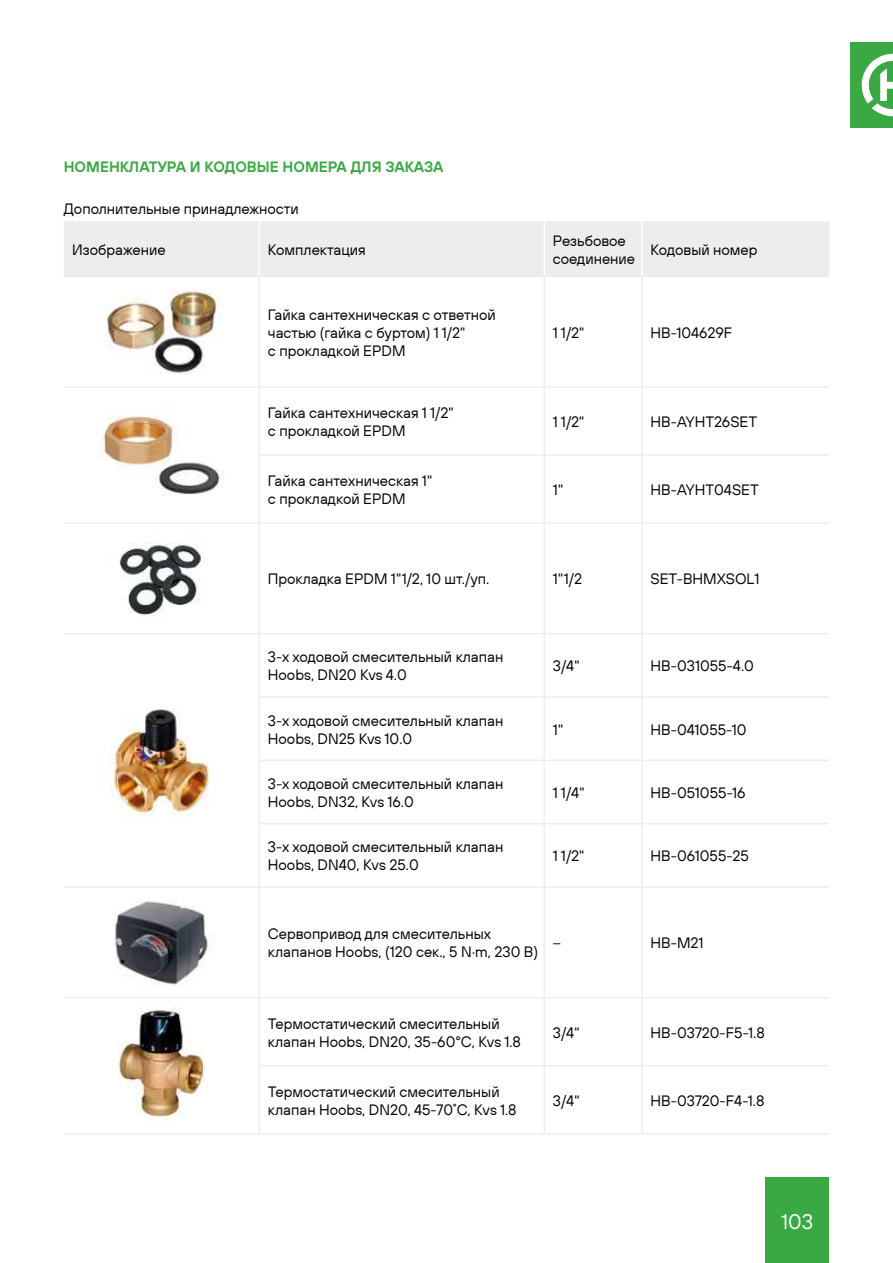
<style>
.page{position:relative;width:893px;height:1263px;background:#fff}
.page>*{position:absolute;margin:0;border:0;box-sizing:border-box;transform-origin:0 0}
.t1{font:21px "TT Hoves Pro";color:#fff}
.t2{font:15px/18px "TT Hoves Pro";color:#000}
.t3{font:600 15px "TT Hoves";color:#3aa943}
</style>
<div class="page">
<div style="left:765px;top:1178px;width:64px;height:85px;background:#3aa943"></div>
<div style="left:850px;top:43px;width:43px;height:85px;background:#3aa943"></div>
<svg style="left:861px;top:53px;width:32px;height:64px"></svg>
<div style="left:64px;top:221px;width:765px;height:55px;background:#ededed"></div>
<hr style="left:259px;top:221px;width:1px;height:55px;background:#fff">
<hr style="left:544px;top:221px;width:1px;height:55px;background:#fff">
<hr style="left:641px;top:221px;width:2px;height:55px;background:#fff">
<hr style="left:64px;top:276px;width:195px;height:1px;background:#ededed">
<hr style="left:64px;top:386px;width:195px;height:2px;background:#ededed">
<hr style="left:64px;top:522px;width:195px;height:2px;background:#ededed">
<hr style="left:64px;top:633px;width:195px;height:1px;background:#ededed">
<hr style="left:64px;top:886px;width:195px;height:2px;background:#ededed">
<hr style="left:64px;top:997px;width:195px;height:1px;background:#ededed">
<hr style="left:64px;top:1133px;width:195px;height:1px;background:#ededed">
<hr style="left:259px;top:276px;width:285px;height:1px;background:#ededed">
<hr style="left:259px;top:277px;width:1px;height:109px;background:#ededed">
<hr style="left:544px;top:276px;width:98px;height:1px;background:#ededed">
<hr style="left:544px;top:277px;width:1px;height:109px;background:#ededed">
<hr style="left:642px;top:276px;width:187px;height:1px;background:#ededed">
<hr style="left:641px;top:277px;width:2px;height:109px;background:#ededed">
<hr style="left:259px;top:386px;width:285px;height:2px;background:#ededed">
<hr style="left:259px;top:388px;width:1px;height:66px;background:#ededed">
<hr style="left:544px;top:386px;width:98px;height:2px;background:#ededed">
<hr style="left:544px;top:388px;width:1px;height:66px;background:#ededed">
<hr style="left:642px;top:386px;width:187px;height:2px;background:#ededed">
<hr style="left:641px;top:388px;width:2px;height:66px;background:#ededed">
<hr style="left:259px;top:454px;width:285px;height:2px;background:#ededed">
<hr style="left:259px;top:456px;width:1px;height:66px;background:#ededed">
<hr style="left:544px;top:454px;width:98px;height:2px;background:#ededed">
<hr style="left:544px;top:456px;width:1px;height:66px;background:#ededed">
<hr style="left:642px;top:454px;width:187px;height:2px;background:#ededed">
<hr style="left:641px;top:456px;width:2px;height:66px;background:#ededed">
<hr style="left:259px;top:522px;width:285px;height:2px;background:#ededed">
<hr style="left:259px;top:524px;width:1px;height:109px;background:#ededed">
<hr style="left:544px;top:522px;width:98px;height:2px;background:#ededed">
<hr style="left:544px;top:524px;width:1px;height:109px;background:#ededed">
<hr style="left:642px;top:522px;width:187px;height:2px;background:#ededed">
<hr style="left:641px;top:524px;width:2px;height:109px;background:#ededed">
<hr style="left:259px;top:633px;width:285px;height:1px;background:#ededed">
<hr style="left:259px;top:634px;width:1px;height:62px;background:#ededed">
<hr style="left:544px;top:633px;width:98px;height:1px;background:#ededed">
<hr style="left:544px;top:634px;width:1px;height:62px;background:#ededed">
<hr style="left:642px;top:633px;width:187px;height:1px;background:#ededed">
<hr style="left:641px;top:634px;width:2px;height:62px;background:#ededed">
<hr style="left:259px;top:696px;width:285px;height:2px;background:#ededed">
<hr style="left:259px;top:698px;width:1px;height:62px;background:#ededed">
<hr style="left:544px;top:696px;width:98px;height:2px;background:#ededed">
<hr style="left:544px;top:698px;width:1px;height:62px;background:#ededed">
<hr style="left:642px;top:696px;width:187px;height:2px;background:#ededed">
<hr style="left:641px;top:698px;width:2px;height:62px;background:#ededed">
<hr style="left:259px;top:760px;width:285px;height:1px;background:#ededed">
<hr style="left:259px;top:761px;width:1px;height:62px;background:#ededed">
<hr style="left:544px;top:760px;width:98px;height:1px;background:#ededed">
<hr style="left:544px;top:761px;width:1px;height:62px;background:#ededed">
<hr style="left:642px;top:760px;width:187px;height:1px;background:#ededed">
<hr style="left:641px;top:761px;width:2px;height:62px;background:#ededed">
<hr style="left:259px;top:823px;width:285px;height:1px;background:#ededed">
<hr style="left:259px;top:824px;width:1px;height:62px;background:#ededed">
<hr style="left:544px;top:823px;width:98px;height:1px;background:#ededed">
<hr style="left:544px;top:824px;width:1px;height:62px;background:#ededed">
<hr style="left:642px;top:823px;width:187px;height:1px;background:#ededed">
<hr style="left:641px;top:824px;width:2px;height:62px;background:#ededed">
<hr style="left:259px;top:886px;width:285px;height:2px;background:#ededed">
<hr style="left:259px;top:888px;width:1px;height:109px;background:#ededed">
<hr style="left:544px;top:886px;width:98px;height:2px;background:#ededed">
<hr style="left:544px;top:888px;width:1px;height:109px;background:#ededed">
<hr style="left:642px;top:886px;width:187px;height:2px;background:#ededed">
<hr style="left:641px;top:888px;width:2px;height:109px;background:#ededed">
<hr style="left:259px;top:997px;width:285px;height:1px;background:#ededed">
<hr style="left:259px;top:998px;width:1px;height:67px;background:#ededed">
<hr style="left:544px;top:997px;width:98px;height:1px;background:#ededed">
<hr style="left:544px;top:998px;width:1px;height:67px;background:#ededed">
<hr style="left:642px;top:997px;width:187px;height:1px;background:#ededed">
<hr style="left:641px;top:998px;width:2px;height:67px;background:#ededed">
<hr style="left:259px;top:1065px;width:285px;height:1px;background:#ededed">
<hr style="left:259px;top:1066px;width:1px;height:67px;background:#ededed">
<hr style="left:544px;top:1065px;width:98px;height:1px;background:#ededed">
<hr style="left:544px;top:1066px;width:1px;height:67px;background:#ededed">
<hr style="left:642px;top:1065px;width:187px;height:1px;background:#ededed">
<hr style="left:641px;top:1066px;width:2px;height:67px;background:#ededed">
<hr style="left:259px;top:1133px;width:285px;height:1px;background:#ededed">
<hr style="left:544px;top:1133px;width:98px;height:1px;background:#ededed">
<hr style="left:642px;top:1133px;width:187px;height:1px;background:#ededed">
<img style="left:98px;top:289px;width:123px;height:86px">
<img style="left:98px;top:411px;width:127px;height:85px">
<img style="left:119px;top:542px;width:82px;height:74px">
<img style="left:109px;top:708px;width:100px;height:109px">
<img style="left:115px;top:901px;width:97px;height:86px">
<img style="left:118px;top:1007px;width:87px;height:113px">
<p class="t3" style="left:64px;top:157px;width:381px">НОМЕНКЛАТУРА И КОДОВЫЕ НОМЕРА ДЛЯ ЗАКАЗА</p>
<p class="t2" style="left:64px;top:200px;width:236px">Дополнительные принадлежности</p>
<p class="t2" style="left:72px;top:240px;width:95px">Изображение</p>
<p class="t2" style="left:268px;top:240px;width:99px">Комплектация</p>
<p class="t2" style="left:553px;top:231px;width:84px">Резьбовое соединение</p>
<p class="t2" style="left:651px;top:240px;width:108px">Кодовый номер</p>
<p class="t2" style="left:268px;top:305px;width:229px">Гайка сантехническая с ответной частью (гайка с буртом) 1 1/2"<br>с прокладкой EPDM</p>
<p class="t2" style="left:553px;top:323px;width:33px">1 1/2"</p>
<p class="t2" style="left:651px;top:323px;width:83px">HB-104629F</p>
<p class="t2" style="left:268px;top:403px;width:187px">Гайка сантехническая 1 1/2" с прокладкой EPDM</p>
<p class="t2" style="left:553px;top:412px;width:33px">1 1/2"</p>
<p class="t2" style="left:651px;top:412px;width:108px">HB-AYHT26SET</p>
<p class="t2" style="left:268px;top:471px;width:166px">Гайка сантехническая 1" с прокладкой EPDM</p>
<p class="t2" style="left:553px;top:480px;width:12px">1"</p>
<p class="t2" style="left:651px;top:480px;width:110px">HB-AYHT04SET</p>
<p class="t2" style="left:268px;top:570px;width:223px">Прокладка EPDM 1"1/2, 10 шт./уп.</p>
<p class="t2" style="left:553px;top:570px;width:31px">1"1/2</p>
<p class="t2" style="left:651px;top:570px;width:110px">SET-BHMXSOL1</p>
<p class="t2" style="left:268px;top:648px;width:237px">3-х ходовой смесительный клапан<br>Hoobs, DN20 Kvs 4.0</p>
<p class="t2" style="left:553px;top:657px;width:28px">3/4"</p>
<p class="t2" style="left:651px;top:657px;width:105px">HB-031055-4.0</p>
<p class="t2" style="left:268px;top:711px;width:237px">3-х ходовой смесительный клапан<br>Hoobs, DN25 Kvs 10.0</p>
<p class="t2" style="left:553px;top:720px;width:12px">1"</p>
<p class="t2" style="left:651px;top:720px;width:97px">HB-041055-10</p>
<p class="t2" style="left:268px;top:774px;width:237px">3-х ходовой смесительный клапан<br>Hoobs, DN32, Kvs 16.0</p>
<p class="t2" style="left:553px;top:783px;width:33px">1 1/4"</p>
<p class="t2" style="left:651px;top:783px;width:97px">HB-051055-16</p>
<p class="t2" style="left:268px;top:838px;width:237px">3-х ходовой смесительный клапан<br>Hoobs, DN40, Kvs 25.0</p>
<p class="t2" style="left:553px;top:847px;width:33px">1 1/2"</p>
<p class="t2" style="left:651px;top:847px;width:100px">HB-061055-25</p>
<p class="t2" style="left:268px;top:925px;width:272px">Сервопривод для смесительных клапанов Hoobs, (120 сек., 5 N·m, 230 В)</p>
<p class="t2" style="left:553px;top:934px;width:10px">–</p>
<p class="t2" style="left:651px;top:934px;width:54px">HB-M21</p>
<p class="t2" style="left:268px;top:1014px;width:255px">Термостатический смесительный клапан Hoobs, DN20, 35-60°С, Kvs 1.8</p>
<p class="t2" style="left:553px;top:1023px;width:28px">3/4"</p>
<p class="t2" style="left:651px;top:1023px;width:116px">HB-03720-F5-1.8</p>
<p class="t2" style="left:268px;top:1082px;width:250px">Термостатический смесительный клапан Hoobs, DN20, 45-70˚С, Kvs 1.8</p>
<p class="t2" style="left:553px;top:1091px;width:28px">3/4"</p>
<p class="t2" style="left:651px;top:1091px;width:115px">HB-03720-F4-1.8</p>
<h1 class="t1" style="left:781px;top:1208px;width:34px">103</h1>
</div>
